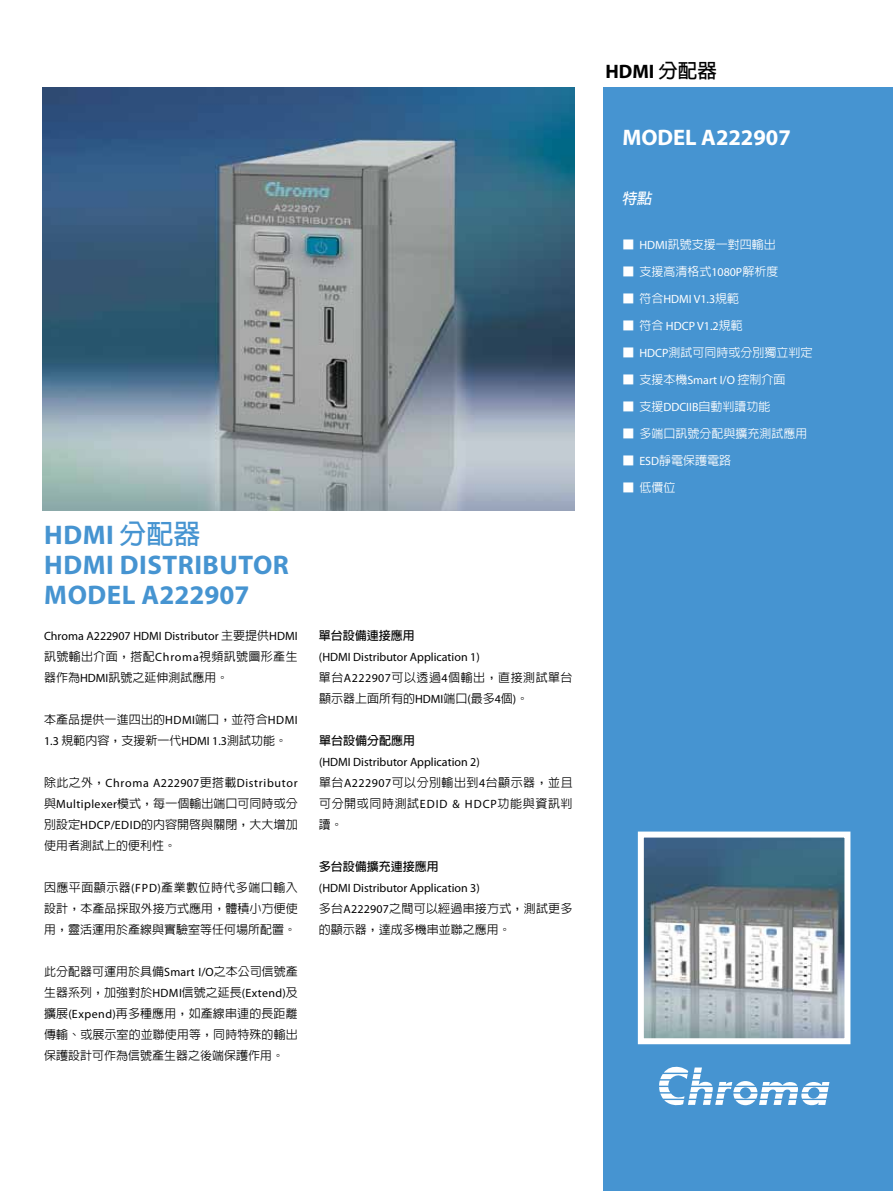
<style>
.page{position:relative;width:893px;height:1191px;background:#fff}
.page>*{position:absolute;margin:0;border:0;box-sizing:border-box;transform-origin:0 0}
.t1{font:700 27px/30px "Myriad Pro";letter-spacing:.02em;color:#4694d1}
.t2{font:700 22.5px "Myriad Pro";color:#fff}
.t3{font:700 19.5px "Myriad Pro";color:#000}
.t4{font:italic 700 15px "AR Hei B5";color:#fff}
.t5{font:500 12px/21px "AR Hei B5";letter-spacing:.005em;color:#000;text-align:justify}
.t6{font:12px "Myriad Pro";color:#000}
.t7{font:500 12px "AR Hei B5";color:#fff}
.t8{font:500 12px/21px "AR Hei B5";letter-spacing:.04em;color:#000}
.t9{font:500 12px/21px "AR Hei B5";letter-spacing:.03em;color:#000}
.t10{font:12px "Myriad Pro";letter-spacing:.055em;color:#000}
.t11{font:700 12px "AR Hei B5";color:#000}
.t12{font:12px "Myriad Pro";color:#fff}
.s1{font-family:"AR Hei B5"}
.s2{font-family:"AR Hei B5";font-weight:500}
.s3{font-family:"Myriad Pro";font-weight:400}
</style>
<div class="page">
<img style="left:43px;top:87px;width:531px;height:423px">
<div style="left:604px;top:87px;width:289px;height:1104px;background:#4694d1"></div>
<img style="left:645px;top:838px;width:198px;height:199px">
<div style="left:638px;top:831px;width:212px;height:213px;border:6px solid #fff"></div>
<svg style="left:659px;top:1066px;width:170px;height:39px"></svg>
<h1 class="t1" style="left:44px;top:519px;width:246px">HDMI <span class="s1">分配器<br></span>HDMI DISTRIBUTOR<br>MODEL A222907</h1>
<p class="t6" style="left:44px;top:628px;width:255px">Chroma A222907 HDMI Distributor <span class="s2">主要提供</span>HDMI</p>
<p class="t9" style="left:44px;top:645px;width:255px">訊號輸出介面，搭配<span class="s3">Chroma</span>視頻訊號圖形產生器作為<span class="s3">HDMI</span>訊號之延伸測試應用。</p>
<p class="t5" style="left:44px;top:708px;width:255px">本產品提供一進四出的<span class="s3">HDMI</span>端口，並符合<span class="s3">HDMI<br>1.3</span> 規範內容，支援新一代<span class="s3">HDMI 1.3</span>測試功能。</p>
<p class="t10" style="left:44px;top:775px;width:255px"><span class="s2">除此之外，</span>Chroma A222907<span class="s2">更搭載</span>Distributor</p>
<p class="t5" style="left:44px;top:792px;width:255px">與<span class="s3">Multiplexer</span>模式，每一個輸出端口可同時或分別設定<span class="s3">HDCP/EDID</span>的內容開啟與關閉，大大增加使用者測試上的便利性。</p>
<p class="t5" style="left:44px;top:876px;width:255px">因應平面顯示器<span class="s3">(FPD)</span>產業數位時代多端口輸入設計，本產品採取外接方式應用，體積小方便使用，靈活運用於產線與實驗室等任何場所配置。</p>
<p class="t5" style="left:44px;top:960px;width:255px">此分配器可運用於具備<span class="s3">Smart I/O</span>之本公司信號產生器系列，加強對於<span class="s3">HDMI</span>信號之延長<span class="s3">(Extend)</span>及擴展<span class="s3">(Expend)</span>再多種應用，如產線串連的長距離傳輸、或展示室的並聯使用等，同時特殊的輸出保護設計可作為信號產生器之後端保護作用。</p>
<p class="t11" style="left:319px;top:629px;width:98px">單台設備連接應用</p>
<p class="t6" style="left:319px;top:649px;width:162px">(HDMI Distributor Application 1)</p>
<p class="t8" style="left:319px;top:666px;width:255px">單台<span class="s3">A222907</span>可以透過<span class="s3">4</span>個輸出，直接測試單台顯示器上面所有的<span class="s3">HDMI</span>端口<span class="s3">(</span>最多<span class="s3">4</span>個<span class="s3">)</span>。</p>
<p class="t11" style="left:319px;top:734px;width:98px">單台設備分配應用</p>
<p class="t6" style="left:319px;top:754px;width:162px">(HDMI Distributor Application 2)</p>
<p class="t5" style="left:319px;top:771px;width:255px">單台<span class="s3">A222907</span>可以分別輸出到<span class="s3">4</span>台顯示器，並且可分開或同時測試<span class="s3">EDID &amp; HDCP</span>功能與資訊判讀。</p>
<p class="t11" style="left:319px;top:860px;width:122px">多台設備擴充連接應用</p>
<p class="t6" style="left:319px;top:880px;width:162px">(HDMI Distributor Application 3)</p>
<p class="t5" style="left:319px;top:897px;width:255px">多台<span class="s3">A222907</span>之間可以經過串接方式，測試更多的顯示器，達成多機串並聯之應用。</p>
<h3 class="t3" style="left:605px;top:58px;width:113px">HDMI <span class="s1">分配器</span></h3>
<h2 class="t2" style="left:622px;top:123px;width:170px">MODEL A222907</h2>
<p class="t4" style="left:621px;top:190px;width:34px">特點</p>
<p class="t7" style="left:622px;top:238px;width:155px">■ <span class="s3">HDMI</span>訊號支援一對四輸出</p>
<p class="t7" style="left:622px;top:265px;width:158px">■ 支援高清格式<span class="s3">1080P</span>解析度</p>
<p class="t12" style="left:622px;top:291px;width:118px"><span class="s2">■ 符合</span>HDMI V1.3<span class="s2">規範</span></p>
<p class="t12" style="left:622px;top:318px;width:122px"><span class="s2">■ 符合</span> HDCP V1.2<span class="s2">規範</span></p>
<p class="t7" style="left:622px;top:346px;width:192px">■ <span class="s3">HDCP</span>測試可同時或分別獨立判定</p>
<p class="t7" style="left:622px;top:373px;width:165px">■ 支援本機<span class="s3">Smart I/O</span> 控制介面</p>
<p class="t7" style="left:622px;top:400px;width:150px">■ 支援<span class="s3">DDCIIB</span>自動判讀功能</p>
<p class="t7" style="left:622px;top:427px;width:187px">■ 多端口訊號分配與擴充測試應用</p>
<p class="t7" style="left:622px;top:454px;width:110px">■ <span class="s3">ESD</span>靜電保護電路</p>
<p class="t7" style="left:622px;top:481px;width:55px">■ 低價位</p>
</div>
